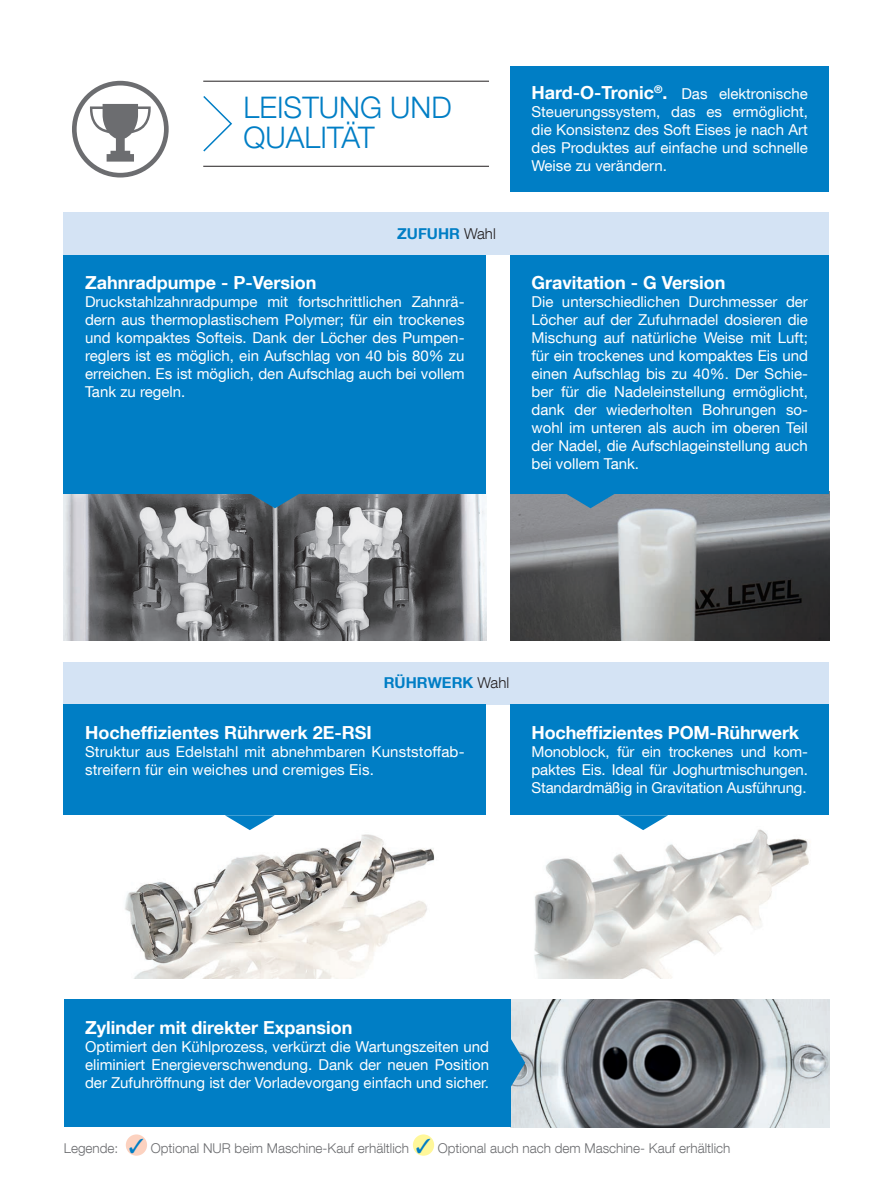
<style>
.page{position:relative;width:893px;height:1191px;background:#fff}
.page>*{position:absolute;margin:0;border:0;box-sizing:border-box;transform-origin:0 0}
.t1{font:300 29.7px/30px "Helvetica Neue LT Com";color:#007ec5}
.t2{font:700 18px "Helvetica Neue LT Com";color:#fff}
.t3{font:15px/18px "Helvetica Neue LT Com";color:#fff;text-align:justify}
.t4{font:700 15px "Helvetica Neue LT Com";color:#007ec5}
.t5{font:300 13.5px "Helvetica Neue LT Com";color:#6c6d70}
.s1{font-weight:300;color:#231f20}
.s2{font-weight:700;font-size:18px}
.s3{color:#007ec5}
</style>
<div class="page">
<svg style="left:203px;top:96px;width:29px;height:56px"></svg>
<svg style="left:72px;top:81px;width:97px;height:96px"></svg>
<hr style="left:203px;top:166px;width:286px;height:1px;background:#231f20">
<hr style="left:203px;top:81px;width:286px;height:1px;background:#231f20">
<div style="left:64px;top:662px;width:765px;height:42px;background:#d4e3f4"></div>
<img style="left:534px;top:829px;width:275px;height:149px">
<div style="left:510px;top:704px;width:319px;height:111px;background:#007ec5"></div>
<svg style="left:618px;top:815px;width:50px;height:15px"></svg>
<img style="left:125px;top:834px;width:310px;height:144px">
<svg style="left:225px;top:815px;width:50px;height:15px"></svg>
<div style="left:64px;top:704px;width:422px;height:111px;background:#007ec5"></div>
<div style="left:64px;top:213px;width:765px;height:42px;background:#d4e3f4"></div>
<img style="left:510px;top:493px;width:319px;height:148px">
<svg style="left:566px;top:493px;width:49px;height:15px"></svg>
<div style="left:510px;top:255px;width:319px;height:238px;background:#007ec5"></div>
<img style="left:64px;top:493px;width:422px;height:148px">
<svg style="left:250px;top:493px;width:50px;height:15px"></svg>
<div style="left:64px;top:255px;width:422px;height:238px;background:#007ec5"></div>
<div style="left:510px;top:66px;width:319px;height:126px;background:#007ec5"></div>
<img style="left:510px;top:999px;width:319px;height:128px">
<svg style="left:510px;top:1037px;width:15px;height:50px"></svg>
<div style="left:64px;top:999px;width:446px;height:128px;background:#007ec5"></div>
<div style="left:126px;top:1134px;width:21px;height:21px;background:#fcd2c0;border-radius:50%"></div>
<div style="left:413px;top:1134px;width:21px;height:21px;background:#fff79a;border-radius:50%"></div>
<h1 class="t1" style="left:244px;top:92px;width:210px">LEISTUNG UND<br>QUALITÄT</h1>
<p class="t4" style="left:397px;top:224px;width:100px">ZUFUHR <span class="s1">Wahl</span></p>
<p class="t2" style="left:85px;top:271px;width:233px">Zahnradpumpe - P-Version</p>
<p class="t3" style="left:85px;top:293px;width:381px">Druckstahlzahnradpumpe mit fortschrittlichen Zahnrä&shy;dern aus thermoplastischem Polymer; für ein trockenes und kompaktes Softeis. Dank der Löcher des Pumpen&shy;reglers ist es möglich, ein Aufschlag von 40 bis 80% zu erreichen. Es ist möglich, den Aufschlag auch bei vollem Tank zu regeln.</p>
<p class="t3" style="left:531px;top:84px;width:278px"><span class="s2">Hard-O-Tronic</span><sup>®</sup><span class="s2">.</span> Das elektronische Steuerungssystem, das es ermöglicht, die Konsistenz des Soft Eises je nach Art des Produktes auf einfache und schnelle Weise zu verändern.</p>
<p class="t2" style="left:531px;top:271px;width:195px">Gravitation - G Version</p>
<p class="t3" style="left:531px;top:293px;width:278px">Die unterschiedlichen Durchmesser der Löcher auf der Zufuhrnadel dosieren die Mischung auf natürliche Weise mit Luft; für ein trockenes und kompaktes Eis und einen Aufschlag bis zu 40%. Der Schie&shy;ber für die Nadeleinstellung ermöglicht, dank der wiederholten Bohrungen so&shy;wohl im unteren als auch im oberen Teil der Nadel, die Aufschlageinstellung auch bei vollem Tank.</p>
<p class="t4" style="left:384px;top:673px;width:127px">RÜHRWERK <span class="s1">Wahl</span></p>
<p class="t2" style="left:85px;top:721px;width:288px">Hocheffizientes Rührwerk 2E-RSI</p>
<p class="t3" style="left:85px;top:742px;width:381px">Struktur aus Edelstahl mit abnehmbaren Kunststoffab&shy;streifern für ein weiches und cremiges Eis.</p>
<p class="t2" style="left:531px;top:721px;width:269px">Hocheffizientes POM-Rührwerk</p>
<p class="t3" style="left:531px;top:742px;width:278px">Monoblock, für ein trockenes und kom&shy;paktes Eis. Ideal für Joghurtmischungen.<br>Standardmäßig in Gravitation Ausführung.</p>
<p class="t2" style="left:85px;top:1016px;width:269px">Zylinder mit direkter Expansion</p>
<p class="t3" style="left:85px;top:1037px;width:405px">Optimiert den Kühlprozess, verkürzt die Wartungszeiten und eliminiert Energieverschwendung. Dank der neuen Position der Zufuhröffnung ist der Vorladevorgang einfach und sicher.</p>
<p class="t5" style="left:64px;top:1139px;width:668px">Legende: <span class="s3">✓</span> Optional NUR beim Maschine-Kauf erhältlich <span class="s3">✓</span> Optional auch nach dem Maschine- Kauf erhältlich</p>
</div>
